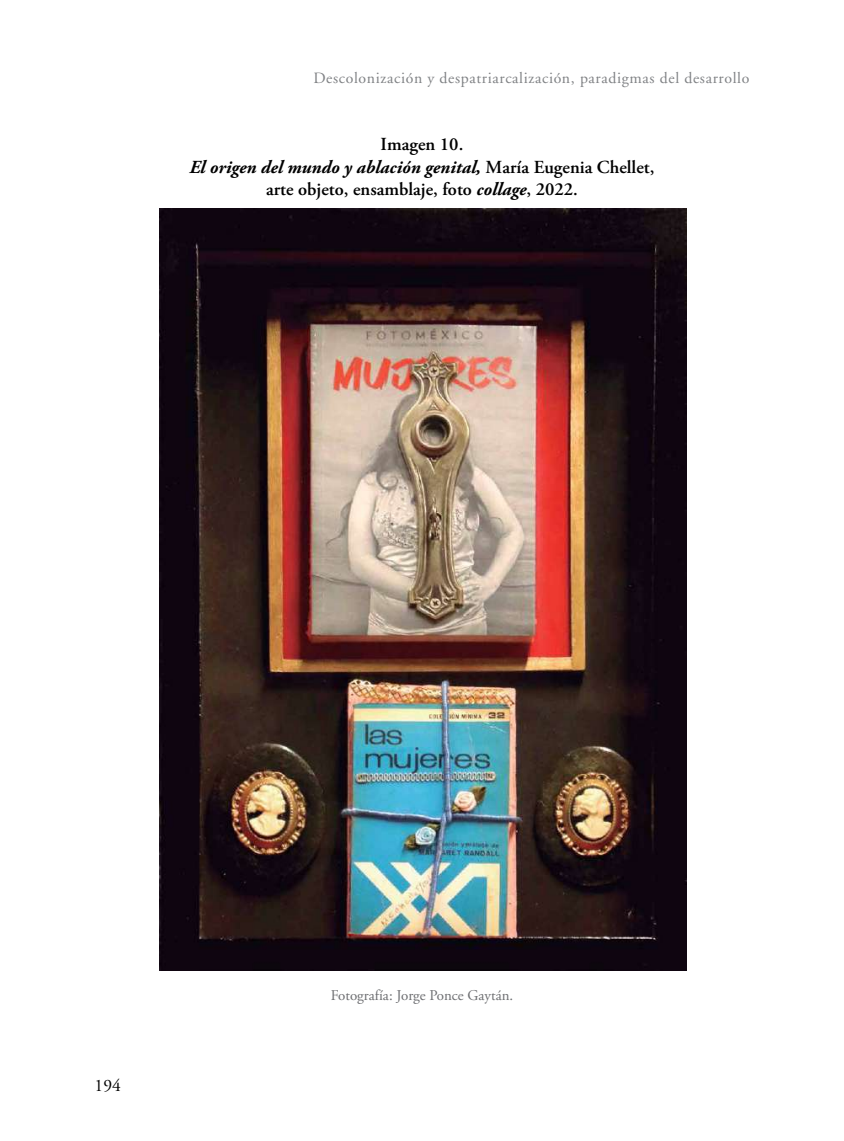
<style>
.page{position:relative;width:844px;height:1141px;background:#fff}
.page>*{position:absolute;margin:0;border:0;box-sizing:border-box;transform-origin:0 0}
.t1{font:600 18.38px/22.8px "Adobe Garamond Pro";color:#000;text-align:center}
.t2{font:17.5px "Adobe Garamond";color:#000}
.t3{font:15.75px "Adobe Garamond";letter-spacing:.04em;color:#808285}
.t4{font:14.88px "Adobe Garamond Pro";letter-spacing:-.03em;color:#6d6e71}
.s1{font-weight:700;font-style:italic}
</style>
<div class="page">
<img style="left:159px;top:209px;width:527px;height:761px">
<p class="t3" style="left:313px;top:69px;width:437px">Descolonización y despatriarcalización, paradigmas del desarrollo</p>
<p class="t1" style="left:189px;top:133px;width:466px">Imagen 10.<br><span class="s1">El origen del mundo y ablación genital,</span> María Eugenia Chellet, arte objeto, ensamblaje, foto <span class="s1">collage</span>, 2022.</p>
<p class="t2" style="left:94px;top:1076px;width:28px">194</p>
<p class="t4" style="left:330px;top:987px;width:184px">Fotografía: Jorge Ponce Gaytán.</p>
</div>
